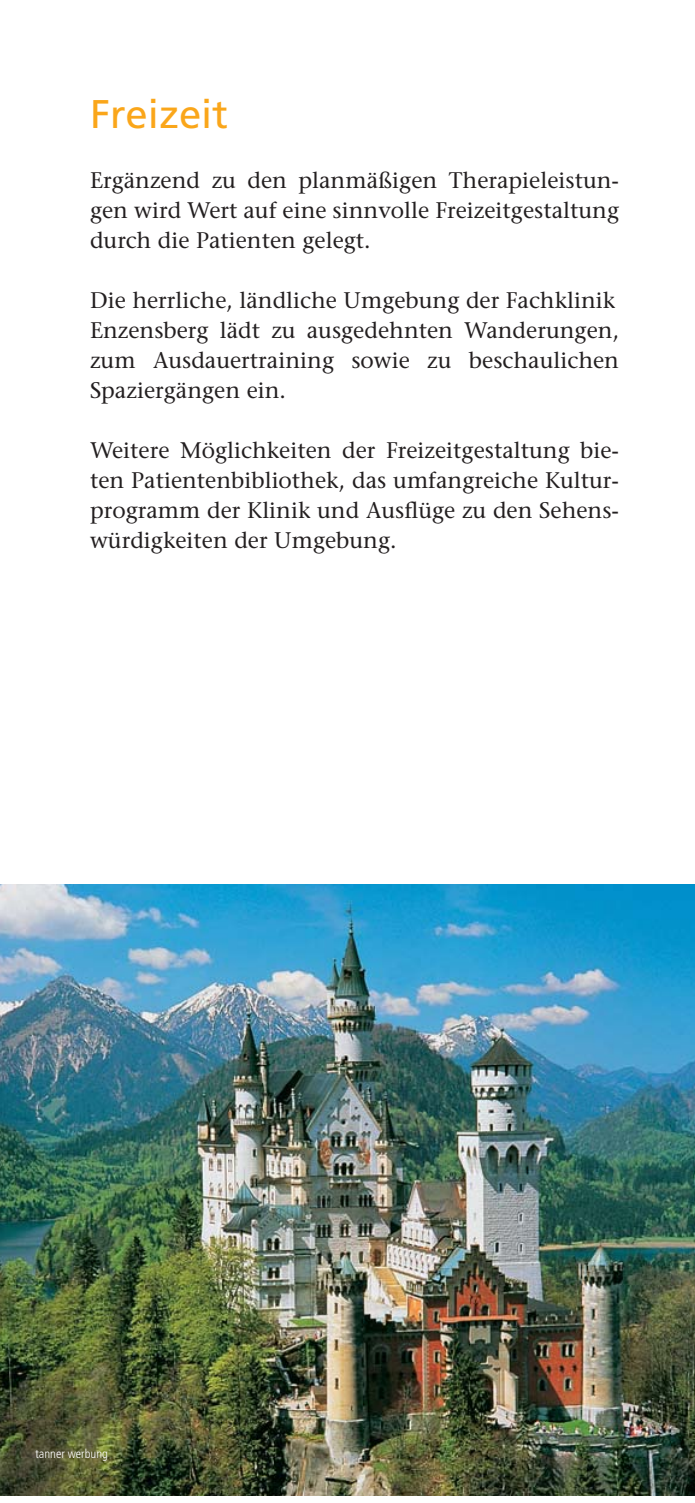
<style>
.page{position:relative;width:695px;height:1503px;background:#fff}
.page>*{position:absolute;margin:0;border:0;box-sizing:border-box;transform-origin:0 0}
.t1{font:40px "Frutiger";color:#faa61a}
.t2{font:22.5px/30px "Stone Serif";color:#231f20;text-align:justify}
.t3{font:300 condensed 12.5px "Frutiger";color:#fff}
</style>
<div class="page">
<img style="left:0;top:884px;width:694px;height:611px">
<h1 class="t1" style="left:90px;top:95px;width:139px">Freizeit</h1>
<p class="t2" style="left:90px;top:167px;width:530px">Ergänzend zu den planmäßigen Therapieleistun&shy;gen wird Wert auf eine sinnvolle Freizeitgestaltung durch die Patienten gelegt.</p>
<p class="t2" style="left:90px;top:287px;width:530px;text-align:left">Die herrliche, ländliche Umgebung der Fachklinik Enzensberg lädt zu ausgedehnten Wanderungen, zum Ausdauertraining sowie zu beschaulichen Spaziergängen ein.</p>
<p class="t2" style="left:90px;top:437px;width:530px">Weitere Möglichkeiten der Freizeitgestaltung bie&shy;ten Patientenbibliothek, das umfangreiche Kultur&shy;programm der Klinik und Ausflüge zu den Sehens&shy;würdigkeiten der Umgebung.</p>
<p class="t3" style="left:35px;top:1447px;width:74px">tanner werbung</p>
</div>
